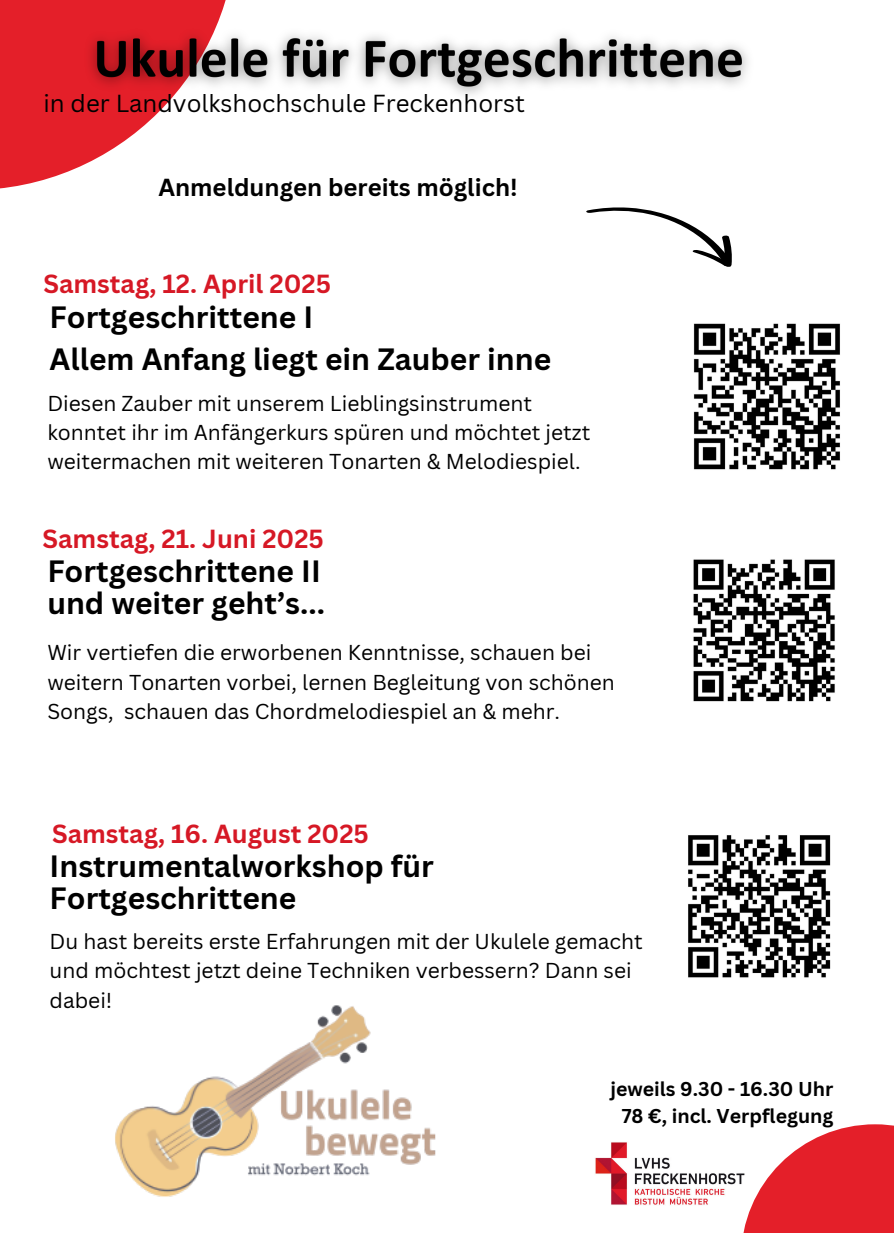
<style>
.page{position:relative;width:894px;height:1233px;background:#fff}
.page>*{position:absolute;margin:0;border:0;box-sizing:border-box;transform-origin:0 0}
.t1{font:700 30px/31.5px "Canva Sans";color:#000}
.t2{font:700 25.5px "Canva Sans";color:#d61825}
.t3{font:24px "Canva Sans";color:#000}
.t4{font:700 24px "Canva Sans";color:#000}
.t5{font:21px/29.2px "Canva Sans";color:#000}
.t6{font:700 19.5px/27px "Canva Sans";color:#000;text-align:center}
</style>
<div class="page">
<img style="left:595px;top:1142px;width:145px;height:63px">
<svg style="left:586px;top:207px;width:146px;height:60px"></svg>
<svg style="left:0;top:0;width:226px;height:189px;fill:#e41f29"></svg>
<svg style="left:740px;top:1124px;width:153px;height:109px;fill:#e41f29"></svg>
<img style="left:693px;top:323px;width:147px;height:147px">
<img style="left:693px;top:559px;width:142px;height:143px">
<img style="left:688px;top:835px;width:143px;height:143px">
<img style="left:115px;top:1005px;width:321px;height:192px">
<img style="left:76px;top:20px;width:672px;height:89px">
<h4 class="t3" style="left:43px;top:86px;width:483px">in der Landvolkshochschule Freckenhorst</h4>
<h3 class="t4" style="left:158px;top:170px;width:360px">Anmeldungen bereits möglich!</h3>
<p class="t2" style="left:43px;top:266px;width:289px">Samstag, 12. April 2025</p>
<p class="t1" style="left:50px;top:295px;width:503px;line-height:41.7px">Fortgeschrittene I<br>Allem Anfang liegt ein Zauber inne</p>
<h2 class="t5" style="left:47px;top:388px;width:544px">Diesen Zauber mit unserem Lieblingsinstrument konntet ihr im Anfängerkurs spüren und möchtet jetzt weitermachen mit weiteren Tonarten &amp; Melodiespiel.</h2>
<h2 class="t2" style="left:42px;top:520px;width:283px">Samstag, 21. Juni 2025</h2>
<p class="t1" style="left:47px;top:555px;width:279px">Fortgeschrittene II und weiter geht’s...</p>
<p class="t5" style="left:47px;top:638px;width:569px">Wir vertiefen die erworbenen Kenntnisse, schauen bei weitern Tonarten vorbei, lernen Begleitung von schönen<br>Songs, schauen das Chordmelodiespiel an &amp; mehr.</p>
<p class="t2" style="left:52px;top:815px;width:318px">Samstag, 16. August 2025</p>
<h3 class="t1" style="left:50px;top:850px;width:386px">Instrumentalworkshop für<br>Fortgeschrittene</h3>
<h3 class="t5" style="left:50px;top:926px;width:594px">Du hast bereits erste Erfahrungen mit der Ukulele gemacht und möchtest jetzt deine Techniken verbessern? Dann sei dabei!</h3>
<h3 class="t6" style="left:610px;top:1075px;width:224px">jeweils 9.30 - 16.30 Uhr<br>78 €, incl. Verpflegung</h3>
</div>
